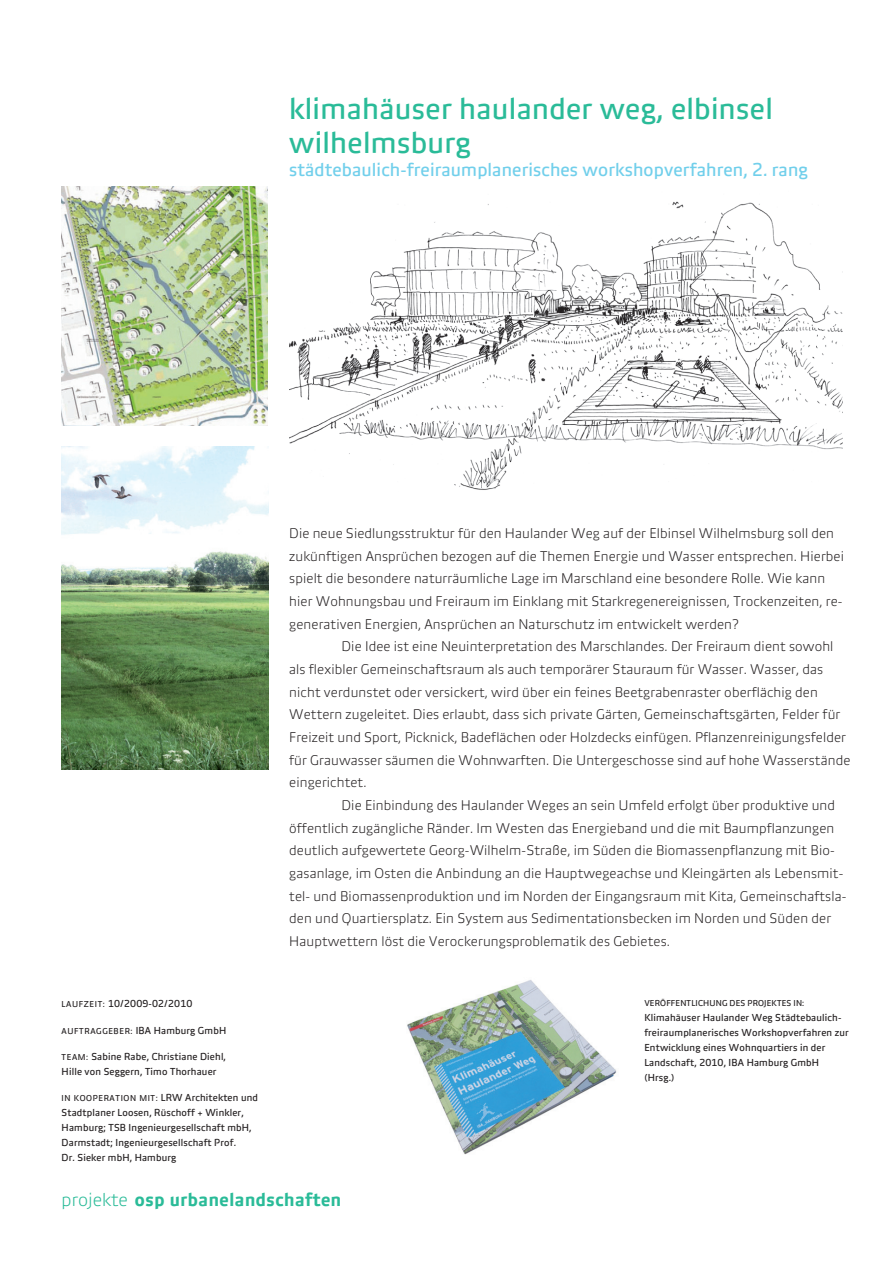
<style>
.page{position:relative;width:893px;height:1263px;background:#fff}
.page>*{position:absolute;margin:0;border:0;box-sizing:border-box;transform-origin:0 0}
.t1{font:500 29.25px/34px "Palo";letter-spacing:.015em;color:#2abb98}
.t2{font:500 18px "Palo";letter-spacing:.01em;color:#71cfeb}
.t3{font:800 18px "Palo";letter-spacing:.035em;color:#2abb98}
.t4{font:100 13.5px/22.6px "Palo";letter-spacing:.01em;color:#231f20}
.t5{font:500 9.75px/15px "Palo";letter-spacing:.02em;color:#231f20}
.t6{font:500 8.25px "Palo";letter-spacing:.075em;color:#231f20}
.t7{font:500 8.25px "Palo";letter-spacing:.02em;color:#231f20}
.s1{font-size:8.25px}
.s2{font-size:9.75px}
.s3{font-weight:100}
</style>
<div class="page">
<img style="left:62px;top:447px;width:207px;height:322px">
<img style="left:289px;top:201px;width:553px;height:289px">
<img style="left:62px;top:187px;width:206px;height:239px">
<img style="left:407px;top:980px;width:210px;height:175px">
<h1 class="t1" style="left:289px;top:91px;width:485px">klimahäuser haulander weg, elbinsel wilhelmsburg</h1>
<h2 class="t2" style="left:289px;top:158px;width:520px">städtebaulich-freiraumplanerisches workshopverfahren, 2. rang</h2>
<p class="t5" style="left:62px;top:996px;width:132px"><span class="s1">LAUFZEIT:</span> 10/2009-02/2010</p>
<p class="t5" style="left:62px;top:1022px;width:166px"><span class="s1">AUFTRAGGEBER:</span> IBA Hamburg GmbH</p>
<p class="t5" style="left:62px;top:1048px;width:166px"><span class="s1">TEAM:</span> Sabine Rabe, Christiane Diehl,<br>Hille von Seggern, Timo Thorhauer</p>
<p class="t6" style="left:62px;top:1093px;width:198px">IN KOOPERATION MIT: <span class="s2">LRW Architekten und</span></p>
<p class="t5" style="left:62px;top:1105px;width:191px">Stadtplaner Loosen, Rüschoff + Winkler, Hamburg; TSB Ingenieurgesellschaft mbH, Darmstadt; Ingenieurgesellschaft Prof.<br>Dr. Sieker mbH, Hamburg</p>
<p class="t4" style="left:289px;top:522px;width:556px">Die neue Siedlungsstruktur für den Haulander Weg auf der Elbinsel Wilhelmsburg soll den zukünftigen Ansprüchen bezogen auf die Themen Energie und Wasser entsprechen. Hierbei spielt die besondere naturräumliche Lage im Marschland eine besondere Rolle. Wie kann hier Wohnungsbau und Freiraum im Einklang mit Starkregenereignissen, Trockenzeiten, re&shy;generativen Energien, Ansprüchen an Naturschutz im entwickelt werden?</p>
<p class="t4" style="left:289px;top:635px;width:563px;text-indent:52px">Die Idee ist eine Neuinterpretation des Marschlandes. Der Freiraum dient sowohl als flexibler Gemeinschaftsraum als auch temporärer Stauraum für Wasser. Wasser, das nicht verdunstet oder versickert, wird über ein feines Beetgrabenraster oberflächig den Wettern zugeleitet. Dies erlaubt, dass sich private Gärten, Gemeinschaftsgärten, Felder für Freizeit und Sport, Picknick, Badeflächen oder Holzdecks einfügen. Pflanzenreinigungsfelder für Grauwasser säumen die Wohnwarften. Die Untergeschosse sind auf hohe Wasserstände eingerichtet.</p>
<p class="t4" style="left:289px;top:794px;width:559px;text-indent:52px">Die Einbindung des Haulander Weges an sein Umfeld erfolgt über produktive und öffentlich zugängliche Ränder. Im Westen das Energieband und die mit Baumpflanzungen deutlich aufgewertete Georg-Wilhelm-Straße, im Süden die Biomassenpflanzung mit Bio&shy;gasanlage, im Osten die Anbindung an die Hauptwegeachse und Kleingärten als Lebensmit&shy;tel- und Biomassenproduktion und im Norden der Eingangsraum mit Kita, Gemeinschaftsla&shy;den und Quartiersplatz. Ein System aus Sedimentationsbecken im Norden und Süden der Hauptwettern löst die Verockerungsproblematik des Gebietes.</p>
<p class="t7" style="left:644px;top:998px;width:161px">VERÖFFENTLICHUNG DES PROJEKTES IN:</p>
<p class="t5" style="left:644px;top:1009px;width:206px">Klimahäuser Haulander Weg Städtebaulich&shy;freiraumplanerisches Workshopverfahren zur Entwicklung eines Wohnquartiers in der Landschaft, 2010, IBA Hamburg GmbH (Hrsg.)</p>
<h2 class="t3" style="left:62px;top:1189px;width:281px"><span class="s3">projekte</span> osp urbanelandschaften</h2>
</div>
